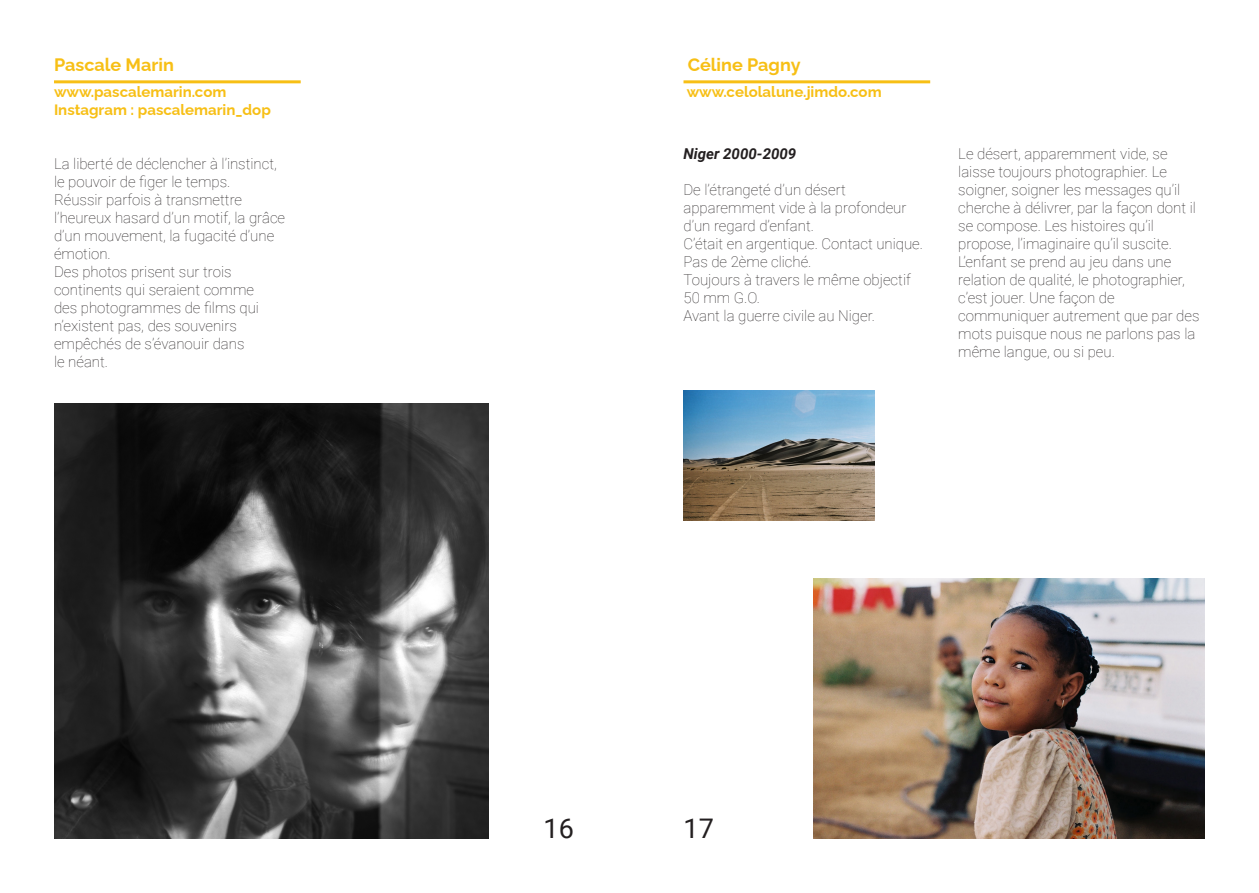
<style>
.page{position:relative;width:1259px;height:893px;background:#fff}
.page>*{position:absolute;margin:0;border:0;box-sizing:border-box;transform-origin:0 0}
.t1{font:27px "Roboto";color:#231f20}
.t2{font:700 18px "Raleway";color:#f7bf15}
.t3{font:100 15px/18px "Roboto";color:#231f20}
.t4{font:700 15px "Raleway";color:#f7bf15}
.t5{font:italic 700 15px "Roboto";color:#231f20}
</style>
<div class="page">
<hr style="left:54px;top:80px;width:247px;height:3px;background:#f7bf15">
<img style="left:54px;top:404px;width:435px;height:435px">
<hr style="left:683px;top:80px;width:247px;height:3px;background:#f7bf15">
<img style="left:683px;top:391px;width:191px;height:129px">
<img style="left:813px;top:578px;width:392px;height:261px">
<p class="t2" style="left:54px;top:50px;width:121px">Pascale Marin</p>
<p class="t4" style="left:54px;top:80px;width:174px">www.pascalemarin.com</p>
<p class="t4" style="left:54px;top:98px;width:218px">Instagram : pascalemarin_dop</p>
<p class="t3" style="left:54px;top:154px;width:224px">La liberté de déclencher à l’instinct,</p>
<p class="t3" style="left:54px;top:172px;width:178px">le pouvoir de figer le temps.</p>
<p class="t3" style="left:54px;top:190px;width:190px">Réussir parfois à transmettre</p>
<p class="t3" style="left:54px;top:208px;width:233px">l’heureux hasard d’un motif, la grâce d’un mouvement, la fugacité d’une émotion.</p>
<p class="t3" style="left:54px;top:262px;width:179px">Des photos prisent sur trois</p>
<p class="t3" style="left:54px;top:280px;width:201px">continents qui seraient comme</p>
<p class="t3" style="left:54px;top:298px;width:206px">des photogrammes de films qui</p>
<p class="t3" style="left:54px;top:316px;width:192px">n’existent pas, des souvenirs empêchés de s’évanouir dans</p>
<p class="t3" style="left:54px;top:352px;width:56px">le néant.</p>
<p class="t2" style="left:688px;top:50px;width:114px">Céline Pagny</p>
<p class="t4" style="left:686px;top:80px;width:196px">www.celolalune.jimdo.com</p>
<p class="t5" style="left:683px;top:143px;width:114px">Niger 2000-2009</p>
<p class="t3" style="left:683px;top:180px;width:164px">De l’étrangeté d’un désert</p>
<p class="t3" style="left:683px;top:198px;width:224px">apparemment vide à la profondeur d’un regard d’enfant.</p>
<p class="t3" style="left:683px;top:234px;width:241px">C’était en argentique. Contact unique.<br>Pas de 2ème cliché.</p>
<p class="t3" style="left:683px;top:270px;width:229px">Toujours à travers le même objectif<br>50 mm G.O.</p>
<p class="t3" style="left:683px;top:306px;width:193px">Avant la guerre civile au Niger.</p>
<p class="t3" style="left:958px;top:144px;width:211px">Le désert, apparemment vide, se laisse toujours photographier. Le</p>
<p class="t3" style="left:958px;top:180px;width:239px">soigner, soigner les messages qu’il cherche à délivrer, par la façon dont il se compose. Les histoires qu’il</p>
<p class="t3" style="left:958px;top:234px;width:215px">propose, l’imaginaire qu’il suscite.</p>
<p class="t3" style="left:958px;top:252px;width:215px">L’enfant se prend au jeu dans une</p>
<p class="t3" style="left:958px;top:270px;width:228px">relation de qualité, le photographier, c’est jouer. Une façon de</p>
<p class="t3" style="left:958px;top:306px;width:243px">communiquer autrement que par des mots puisque nous ne parlons pas la même langue, ou si peu.</p>
<p class="t1" style="left:543px;top:809px;width:32px">16</p>
<p class="t1" style="left:683px;top:809px;width:32px">17</p>
</div>
